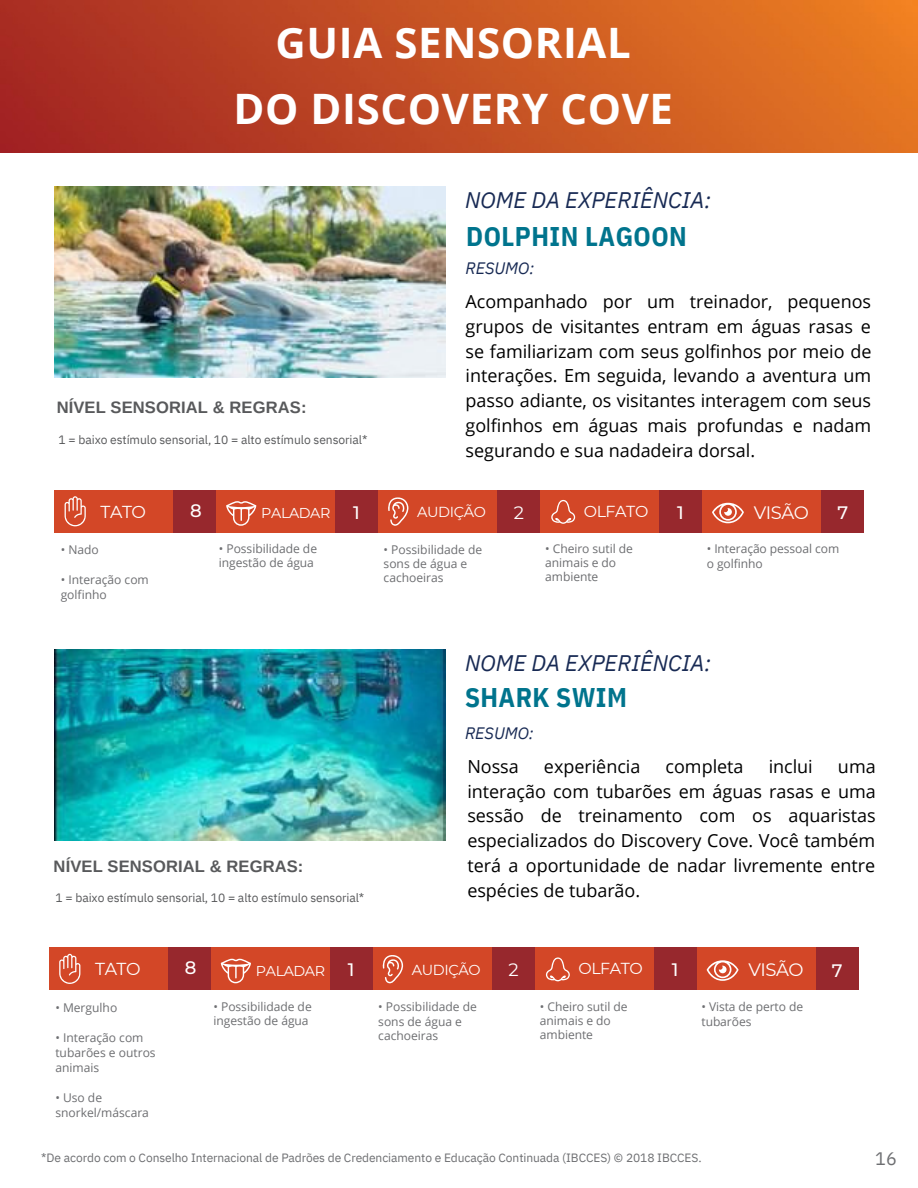
<style>
.page{position:relative;width:918px;height:1188px;background:#fff}
.page>*{position:absolute;margin:0;border:0;box-sizing:border-box;transform-origin:0 0}
.t1{font:700 42px/66.3px "Open Sans";letter-spacing:.015em;color:#fff;text-align:center}
.t2{font:700 27px "IBM Plex Sans Cond";letter-spacing:.015em;color:#00748d}
.t3{font:italic 22.5px "IBM Plex Sans";color:#182a54}
.t4{font:18px/24.8px "Open Sans";color:#000;text-align:justify}
.t5{font:18px "Montserrat";letter-spacing:-.025em;color:#fff}
.t6{font:500 18px "Montserrat";color:#fff}
.t7{font:18px "IBM Plex Sans";color:#6d6e71}
.t8{font:17.25px "Montserrat";letter-spacing:-.025em;color:#fff}
.t9{font:700 16.5px "Arimo";letter-spacing:.005em;color:#58595b}
.t10{font:italic 16.5px "IBM Plex Sans";letter-spacing:-.005em;color:#182a54}
.t11{font:15.9px "Montserrat";letter-spacing:-.025em;color:#fff}
.t12{font:14.55px "Montserrat";letter-spacing:-.025em;color:#fff}
.t13{font:14.25px "Montserrat";letter-spacing:-.025em;color:#fff}
.t14{font:12px/14.1px "Open Sans";color:#6d6e71}
.t15{font:12px "IBM Plex Sans";letter-spacing:-.005em;color:#58595b}
.t16{font:12px "IBM Plex Sans";letter-spacing:-.005em;color:#6d6e71}
</style>
<div class="page">
<img style="left:0;top:0;width:918px;height:153px">
<img style="left:54px;top:186px;width:392px;height:191px">
<img style="left:54px;top:649px;width:392px;height:192px">
<div style="left:54px;top:490px;width:120px;height:43px;background:#d34727"></div>
<div style="left:216px;top:490px;width:120px;height:43px;background:#d34727"></div>
<div style="left:378px;top:490px;width:120px;height:43px;background:#d34727"></div>
<div style="left:540px;top:490px;width:120px;height:43px;background:#d34727"></div>
<div style="left:702px;top:490px;width:120px;height:43px;background:#d34727"></div>
<div style="left:174px;top:490px;width:42px;height:43px;background:#97282d"></div>
<div style="left:336px;top:490px;width:42px;height:43px;background:#97282d"></div>
<div style="left:498px;top:490px;width:42px;height:43px;background:#97282d"></div>
<div style="left:660px;top:490px;width:42px;height:43px;background:#97282d"></div>
<div style="left:822px;top:490px;width:42px;height:43px;background:#97282d"></div>
<svg style="left:551px;top:500px;width:24px;height:24px"></svg>
<svg style="left:712px;top:503px;width:32px;height:20px"></svg>
<svg style="left:388px;top:497px;width:21px;height:29px"></svg>
<svg style="left:226px;top:501px;width:30px;height:25px"></svg>
<svg style="left:65px;top:496px;width:21px;height:30px"></svg>
<div style="left:49px;top:948px;width:119px;height:42px;background:#d34727"></div>
<div style="left:211px;top:948px;width:119px;height:42px;background:#d34727"></div>
<div style="left:373px;top:948px;width:119px;height:42px;background:#d34727"></div>
<div style="left:534px;top:948px;width:120px;height:42px;background:#d34727"></div>
<div style="left:696px;top:948px;width:120px;height:42px;background:#d34727"></div>
<div style="left:168px;top:948px;width:43px;height:42px;background:#97282d"></div>
<div style="left:330px;top:948px;width:43px;height:42px;background:#97282d"></div>
<div style="left:492px;top:948px;width:42px;height:42px;background:#97282d"></div>
<div style="left:654px;top:948px;width:42px;height:42px;background:#97282d"></div>
<div style="left:816px;top:948px;width:42px;height:42px;background:#97282d"></div>
<svg style="left:546px;top:957px;width:24px;height:24px"></svg>
<svg style="left:707px;top:960px;width:32px;height:21px"></svg>
<svg style="left:382px;top:955px;width:21px;height:28px"></svg>
<svg style="left:221px;top:959px;width:30px;height:24px"></svg>
<svg style="left:59px;top:954px;width:21px;height:30px"></svg>
<h1 class="t1" style="left:233px;top:8px;width:441px">GUIA SENSORIAL<br>DO DISCOVERY COVE</h1>
<p class="t3" style="left:465px;top:184px;width:247px">NOME DA EXPERIÊNCIA:</p>
<h2 class="t2" style="left:466px;top:218px;width:222px">DOLPHIN LAGOON</h2>
<p class="t9" style="left:57px;top:398px;width:251px">NÍVEL SENSORIAL &amp; REGRAS:</p>
<p class="t15" style="left:59px;top:432px;width:310px">1 = baixo estímulo sensorial, 10 = alto estímulo sensorial*</p>
<p class="t10" style="left:466px;top:257px;width:70px">RESUMO:</p>
<p class="t4" style="left:466px;top:289px;width:407px">Acompanhado por um treinador, pequenos grupos de visitantes entram em águas rasas e se familiarizam com seus golfinhos por meio de interações. Em seguida, levando a aventura um passo adiante, os visitantes interagem com seus golfinhos em águas mais profundas e nadam segurando e sua nadadeira dorsal.</p>
<p class="t8" style="left:101px;top:501px;width:47px">TATO</p>
<p class="t6" style="left:190px;top:499px;width:13px">8</p>
<p class="t13" style="left:261px;top:505px;width:71px">PALADAR</p>
<p class="t6" style="left:353px;top:501px;width:8px">1</p>
<p class="t12" style="left:417px;top:503px;width:70px">AUDIÇÃO</p>
<p class="t5" style="left:514px;top:501px;width:12px">2</p>
<p class="t11" style="left:584px;top:501px;width:66px">OLFATO</p>
<p class="t6" style="left:677px;top:501px;width:8px">1</p>
<p class="t5" style="left:754px;top:501px;width:57px">VISÃO</p>
<p class="t6" style="left:837px;top:502px;width:12px">7</p>
<p class="t14" style="left:61px;top:542px;width:40px">• Nado</p>
<p class="t14" style="left:61px;top:572px;width:90px;line-height:15.1px">• Interação com golfinho</p>
<p class="t14" style="left:219px;top:541px;width:100px">• Possibilidade de ingestão de água</p>
<p class="t14" style="left:384px;top:542px;width:100px">• Possibilidade de sons de água e cachoeiras</p>
<p class="t14" style="left:545px;top:541px;width:89px">• Cheiro sutil de animais e do ambiente</p>
<p class="t14" style="left:707px;top:541px;width:134px;line-height:15px">• Interação pessoal com o golfinho</p>
<p class="t3" style="left:465px;top:648px;width:247px">NOME DA EXPERIÊNCIA:</p>
<h2 class="t2" style="left:465px;top:680px;width:163px">SHARK SWIM</h2>
<p class="t10" style="left:465px;top:722px;width:70px">RESUMO:</p>
<p class="t9" style="left:54px;top:857px;width:251px">NÍVEL SENSORIAL &amp; REGRAS:</p>
<p class="t15" style="left:56px;top:890px;width:310px">1 = baixo estímulo sensorial, 10 = alto estímulo sensorial*</p>
<p class="t4" style="left:467px;top:754px;width:53px">Nossa</p>
<p class="t4" style="left:544px;top:754px;width:98px">experiência</p>
<p class="t4" style="left:666px;top:754px;width:79px">completa</p>
<p class="t4" style="left:769px;top:754px;width:46px">inclui</p>
<p class="t4" style="left:467px;top:754px;width:410px;text-indent:371px">uma interação com tubarões em águas rasas e uma sessão de treinamento com os aquaristas especializados do Discovery Cove. Você também terá a oportunidade de nadar livremente entre espécies de tubarão.</p>
<p class="t8" style="left:95px;top:958px;width:47px">TATO</p>
<p class="t6" style="left:185px;top:957px;width:13px">8</p>
<p class="t13" style="left:256px;top:962px;width:71px">PALADAR</p>
<p class="t6" style="left:348px;top:959px;width:8px">1</p>
<p class="t12" style="left:412px;top:961px;width:70px">AUDIÇÃO</p>
<p class="t5" style="left:508px;top:959px;width:12px">2</p>
<p class="t11" style="left:578px;top:959px;width:66px">OLFATO</p>
<p class="t6" style="left:672px;top:959px;width:8px">1</p>
<p class="t5" style="left:749px;top:959px;width:57px">VISÃO</p>
<p class="t6" style="left:832px;top:960px;width:12px">7</p>
<p class="t14" style="left:55px;top:1000px;width:63px">• Mergulho</p>
<p class="t14" style="left:55px;top:1030px;width:102px;line-height:15px">• Interação com tubarões e outros animais</p>
<p class="t14" style="left:55px;top:1090px;width:95px;line-height:15px">• Uso de snorkel/máscara</p>
<p class="t14" style="left:214px;top:999px;width:100px">• Possibilidade de ingestão de água</p>
<p class="t14" style="left:378px;top:1000px;width:100px">• Possibilidade de sons de água e cachoeiras</p>
<p class="t14" style="left:540px;top:999px;width:89px">• Cheiro sutil de animais e do ambiente</p>
<p class="t14" style="left:701px;top:999px;width:103px;line-height:15px">• Vista de perto de tubarões</p>
<p class="t16" style="left:41px;top:1150px;width:662px">*De acordo com o Conselho Internacional de Padrões de Credenciamento e Educação Continuada (IBCCES) © 2018 IBCCES.</p>
<p class="t7" style="left:875px;top:1147px;width:23px">16</p>
</div>
